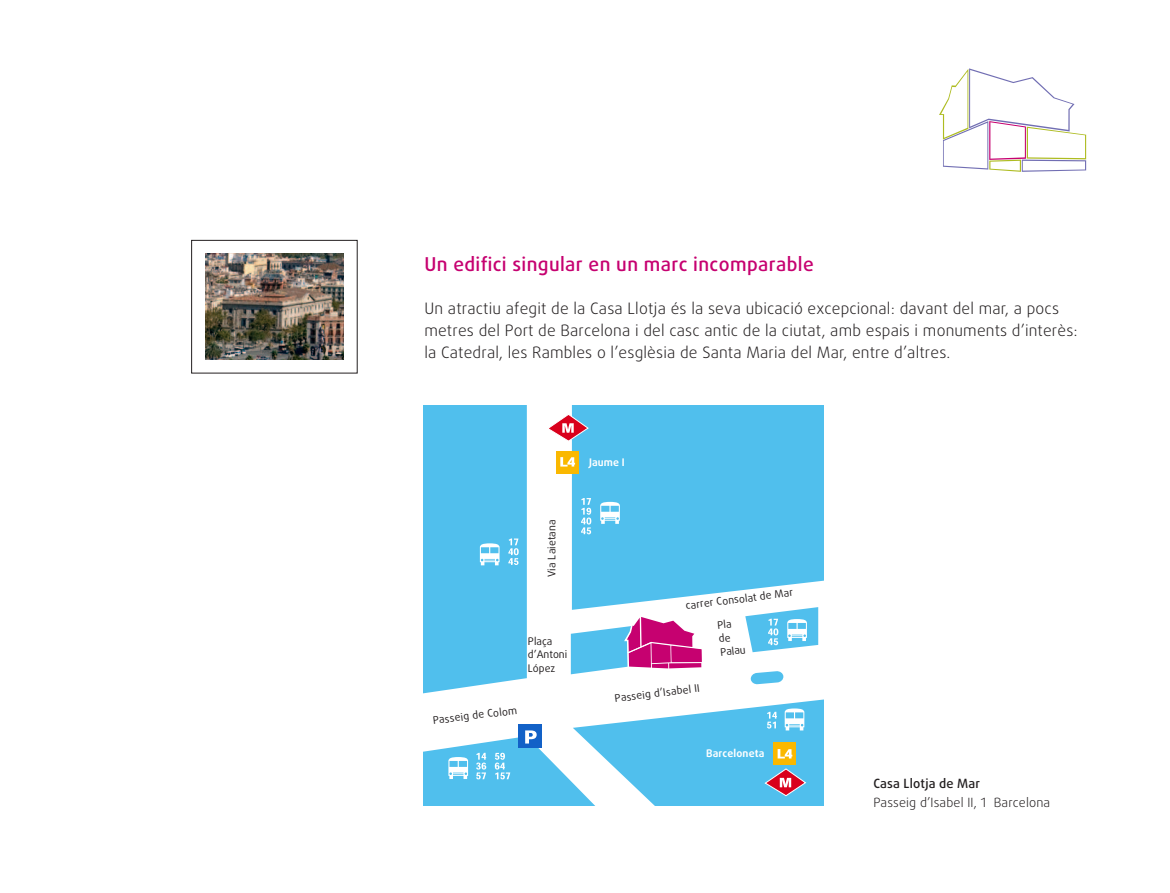
<style>
.page{position:relative;width:1170px;height:893px;background:#fff}
.page>*{position:absolute;margin:0;border:0;box-sizing:border-box;transform-origin:0 0}
.t1{font:500 19.2px "Daxline LF";letter-spacing:.02em;color:#c60170}
.t2{font:300 15.75px/21.8px "Daxline LF";letter-spacing:.01em;color:#231f20}
.t3{font:300 12.75px "Daxline LF";letter-spacing:.01em;color:#231f20}
.t4{font:500 12.75px "Daxline LF";letter-spacing:.01em;color:#231f20}
.t5{font:10.5px "Daxline LF";color:#231f20}
.t6{font:700 10.5px "Daxline LF";letter-spacing:.01em;color:#fff}
</style>
<div class="page">
<div style="left:191px;top:240px;width:166px;height:133px;border:1px solid #231f20"></div>
<img style="left:205px;top:254px;width:138px;height:106px">
<svg style="left:423px;top:405px;width:401px;height:401px;fill:#50bfed"></svg>
<svg style="left:750px;top:671px;width:33px;height:13px"></svg>
<div style="left:518px;top:725px;width:24px;height:23px;background:#1261c7"></div>
<svg style="left:525px;top:730px;width:11px;height:13px"></svg>
<svg style="left:581px;top:498px;width:10px;height:36px"></svg>
<svg style="left:600px;top:502px;width:19px;height:22px"></svg>
<svg style="left:508px;top:538px;width:10px;height:27px"></svg>
<svg style="left:480px;top:543px;width:19px;height:22px"></svg>
<svg style="left:476px;top:753px;width:10px;height:26px"></svg>
<svg style="left:495px;top:753px;width:15px;height:26px"></svg>
<svg style="left:448px;top:757px;width:20px;height:22px"></svg>
<svg style="left:766px;top:712px;width:10px;height:16px"></svg>
<svg style="left:784px;top:708px;width:20px;height:22px"></svg>
<svg style="left:745px;top:607px;width:73px;height:45px"></svg>
<div style="left:773px;top:743px;width:23px;height:22px;background:#fab800"></div>
<svg style="left:777px;top:749px;width:15px;height:9px"></svg>
<svg style="left:764px;top:768px;width:43px;height:29px"></svg>
<svg style="left:546px;top:413px;width:43px;height:29px"></svg>
<div style="left:556px;top:451px;width:23px;height:22px;background:#fab800"></div>
<svg style="left:560px;top:457px;width:15px;height:10px"></svg>
<svg style="left:939px;top:68px;width:147px;height:104px"></svg>
<div style="left:635px;top:617px;width:91px;height:55px;background:#fff"></div>
<svg style="left:570px;top:616px;width:138px;height:58px"></svg>
<svg style="left:726px;top:620px;width:5px;height:22px"></svg>
<p class="t1" style="left:424px;top:252px;width:391px">Un edifici singular en un marc incomparable</p>
<p class="t2" style="left:424px;top:297px;width:655px">Un atractiu afegit de la Casa Llotja és la seva ubicació excepcional: davant del mar, a pocs metres del Port de Barcelona i del casc antic de la ciutat, amb espais i monuments d’interès: la Catedral, les Rambles o l’esglèsia de Santa Maria del Mar, entre d’altres.</p>
<p class="t5" style="left:545px;top:577px;width:59px;rotate:-90deg">Via Laietana</p>
<p class="t5" style="left:528px;top:634px;width:26px">Plaça</p>
<p class="t5" style="left:528px;top:648px;width:41px">d’Antoni</p>
<p class="t5" style="left:528px;top:661px;width:29px">López</p>
<p class="t5" style="left:432px;top:714px;width:86px;rotate:-7deg">Passeig de Colom</p>
<p class="t6" style="left:589px;top:455px;width:37px">Jaume I</p>
<p class="t5" style="left:685px;top:599px;width:109px;rotate:-7deg">carrer Consolat de Mar</p>
<p class="t5" style="left:719px;top:645px;width:27px;rotate:-6deg">Palau</p>
<p class="t5" style="left:614px;top:692px;width:87px;rotate:-7deg">Passeig d’Isabel II</p>
<p class="t6" style="left:706px;top:747px;width:60px">Barceloneta</p>
<p class="t4" style="left:873px;top:776px;width:108px">Casa Llotja de Mar</p>
<p class="t3" style="left:873px;top:795px;width:178px">Passeig d’Isabel II, 1 Barcelona</p>
</div>
